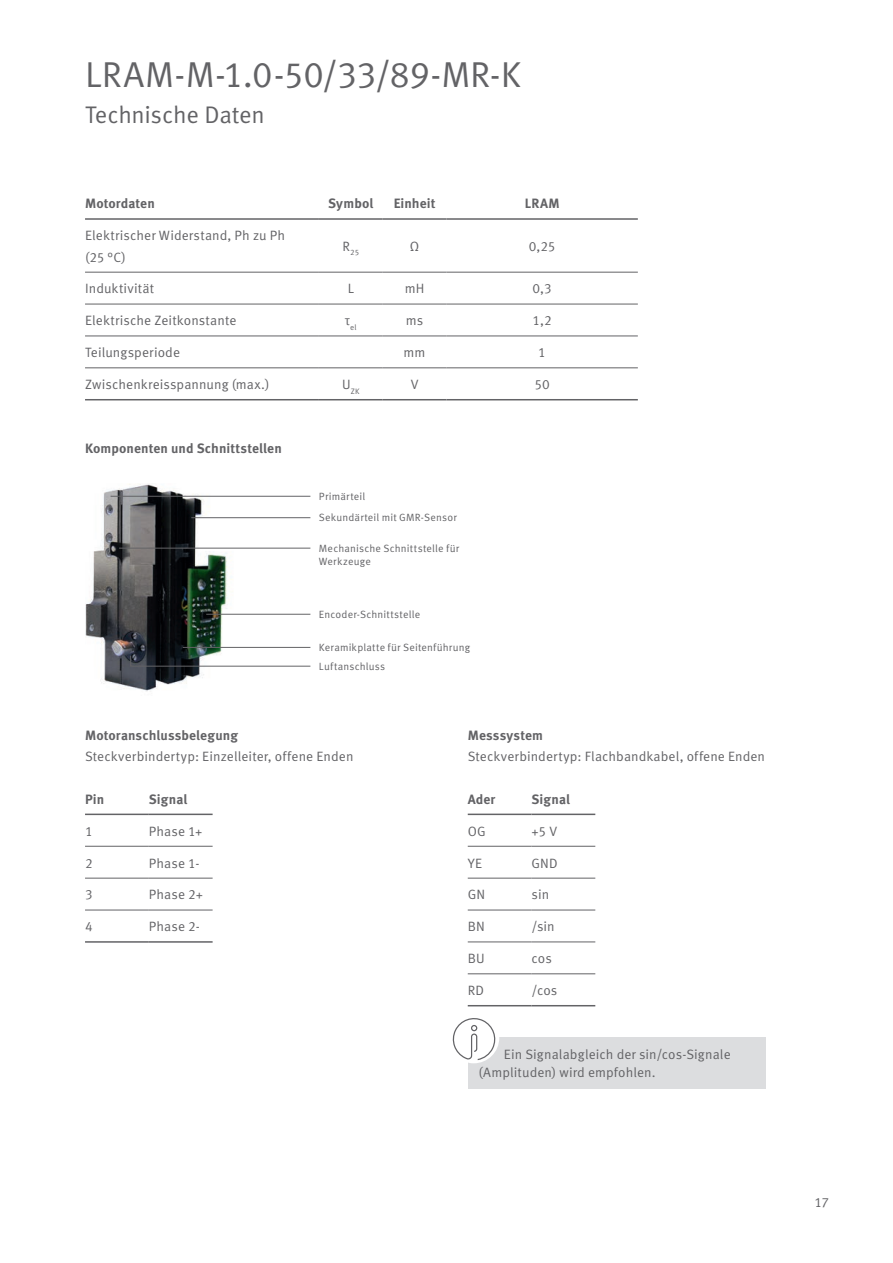
<style>
.page{position:relative;width:893px;height:1263px;background:#fff}
.page>*{position:absolute;margin:0;border:0;box-sizing:border-box;transform-origin:0 0}
.t1{font:36px "Schaeffler Meta";letter-spacing:-.005em;color:#636366}
.t2{font:24px "Schaeffler Meta";letter-spacing:-.01em;color:#636366}
.t3{font:13.5px/21.3px "Schaeffler Meta";letter-spacing:.005em;color:#636366}
.t4{font:700 13.5px "Schaeffler Meta";letter-spacing:.005em;color:#636366}
.t5{font:10.5px/21.3px "Schaeffler Meta";letter-spacing:.015em;color:#636366}
.t6{font:7.8px "Schaeffler Meta";color:#636366}
</style>
<div class="page">
<hr style="left:85px;top:272px;width:234px;height:1px;background:#636366">
<hr style="left:85px;top:304px;width:234px;height:1px;background:#636366">
<hr style="left:85px;top:336px;width:234px;height:1px;background:#636366">
<hr style="left:85px;top:368px;width:234px;height:1px;background:#636366">
<hr style="left:319px;top:272px;width:64px;height:1px;background:#636366">
<hr style="left:383px;top:272px;width:63px;height:1px;background:#636366">
<hr style="left:446px;top:272px;width:192px;height:1px;background:#636366">
<hr style="left:319px;top:304px;width:64px;height:1px;background:#636366">
<hr style="left:383px;top:304px;width:63px;height:1px;background:#636366">
<hr style="left:446px;top:304px;width:192px;height:1px;background:#636366">
<hr style="left:319px;top:336px;width:64px;height:1px;background:#636366">
<hr style="left:383px;top:336px;width:63px;height:1px;background:#636366">
<hr style="left:446px;top:336px;width:192px;height:1px;background:#636366">
<hr style="left:319px;top:368px;width:64px;height:1px;background:#636366">
<hr style="left:383px;top:368px;width:63px;height:1px;background:#636366">
<hr style="left:446px;top:368px;width:192px;height:1px;background:#636366">
<hr style="left:85px;top:399px;width:234px;height:1px;background:#636366">
<hr style="left:319px;top:399px;width:64px;height:1px;background:#636366">
<hr style="left:383px;top:399px;width:63px;height:1px;background:#636366">
<hr style="left:446px;top:399px;width:192px;height:1px;background:#636366">
<hr style="left:85px;top:218px;width:234px;height:2px;background:#636366">
<hr style="left:319px;top:218px;width:64px;height:2px;background:#636366">
<hr style="left:383px;top:218px;width:63px;height:2px;background:#636366">
<hr style="left:446px;top:218px;width:192px;height:2px;background:#636366">
<hr style="left:85px;top:846px;width:64px;height:1px;background:#636366">
<hr style="left:149px;top:846px;width:64px;height:1px;background:#636366">
<hr style="left:85px;top:878px;width:64px;height:1px;background:#636366">
<hr style="left:85px;top:910px;width:64px;height:1px;background:#636366">
<hr style="left:149px;top:878px;width:64px;height:1px;background:#636366">
<hr style="left:149px;top:910px;width:64px;height:1px;background:#636366">
<hr style="left:85px;top:941px;width:64px;height:2px;background:#636366">
<hr style="left:149px;top:941px;width:64px;height:2px;background:#636366">
<hr style="left:85px;top:814px;width:64px;height:1px;background:#636366">
<hr style="left:149px;top:814px;width:64px;height:1px;background:#636366">
<hr style="left:468px;top:846px;width:63px;height:1px;background:#636366">
<hr style="left:531px;top:846px;width:64px;height:1px;background:#636366">
<hr style="left:468px;top:878px;width:63px;height:1px;background:#636366">
<hr style="left:531px;top:878px;width:64px;height:1px;background:#636366">
<hr style="left:468px;top:910px;width:63px;height:1px;background:#636366">
<hr style="left:531px;top:910px;width:64px;height:1px;background:#636366">
<hr style="left:468px;top:942px;width:63px;height:1px;background:#636366">
<hr style="left:531px;top:942px;width:64px;height:1px;background:#636366">
<hr style="left:468px;top:973px;width:63px;height:1px;background:#636366">
<hr style="left:531px;top:973px;width:64px;height:1px;background:#636366">
<hr style="left:468px;top:1005px;width:63px;height:1px;background:#636366">
<hr style="left:531px;top:1005px;width:64px;height:1px;background:#636366">
<hr style="left:468px;top:814px;width:63px;height:1px;background:#636366">
<hr style="left:531px;top:814px;width:64px;height:1px;background:#636366">
<div style="left:468px;top:1037px;width:297px;height:52px;background:#dcdddf"></div>
<div style="left:448px;top:1012px;width:51px;height:51px;background:#fff;border-radius:50%"></div>
<svg style="left:453px;top:1018px;width:42px;height:42px"></svg>
<img style="left:85px;top:484px;width:162px;height:208px">
<hr style="left:111px;top:496px;width:199px;height:1px;background:#636366">
<hr style="left:191px;top:517px;width:119px;height:1px;background:#636366">
<hr style="left:119px;top:548px;width:191px;height:1px;background:#636366">
<hr style="left:206px;top:614px;width:104px;height:1px;background:#636366">
<hr style="left:183px;top:647px;width:127px;height:1px;background:#636366">
<svg style="left:130px;top:655px;width:181px;height:11px"></svg>
<h1 class="t1" style="left:85px;top:53px;width:437px">LRAM-M-1.0-50/33/89-MR-K</h1>
<h2 class="t2" style="left:85px;top:100px;width:181px">Technische Daten</h2>
<p class="t4" style="left:85px;top:195px;width:71px">Motordaten</p>
<p class="t4" style="left:328px;top:195px;width:47px">Symbol</p>
<p class="t4" style="left:394px;top:195px;width:43px">Einheit</p>
<p class="t4" style="left:525px;top:195px;width:36px">LRAM</p>
<p class="t3" style="left:85px;top:225px;width:202px">Elektrischer Widerstand, Ph zu Ph (25 °C)</p>
<p class="t6" style="left:342px;top:248px;width:18px"><sup>R</sup>25</p>
<p class="t3" style="left:410px;top:236px;width:11px">Ω</p>
<p class="t3" style="left:529px;top:236px;width:28px">0,25</p>
<p class="t3" style="left:85px;top:278px;width:71px">Induktivität</p>
<p class="t3" style="left:348px;top:278px;width:8px">L</p>
<p class="t3" style="left:405px;top:278px;width:21px">mH</p>
<p class="t3" style="left:532px;top:278px;width:21px">0,3</p>
<p class="t3" style="left:85px;top:310px;width:153px">Elektrische Zeitkonstante</p>
<p class="t6" style="left:345px;top:322px;width:13px"><sup>τ</sup>el</p>
<p class="t3" style="left:406px;top:310px;width:19px">ms</p>
<p class="t3" style="left:533px;top:310px;width:21px">1,2</p>
<p class="t3" style="left:85px;top:342px;width:97px">Teilungsperiode</p>
<p class="t3" style="left:404px;top:342px;width:23px">mm</p>
<p class="t3" style="left:538px;top:342px;width:9px">1</p>
<p class="t3" style="left:85px;top:374px;width:186px">Zwischenkreisspannung (max.)</p>
<p class="t6" style="left:342px;top:386px;width:19px"><sup>U</sup>ZK</p>
<p class="t3" style="left:411px;top:374px;width:9px">V</p>
<p class="t3" style="left:534px;top:374px;width:17px">50</p>
<p class="t4" style="left:85px;top:440px;width:198px">Komponenten und Schnittstellen</p>
<p class="t5" style="left:319px;top:486px;width:139px">Primärteil<br>Sekundärteil mit GMR-Sensor</p>
<p class="t5" style="left:319px;top:541px;width:142px;line-height:13.5px">Mechanische Schnittstelle für<br>Werkzeuge</p>
<p class="t5" style="left:319px;top:603px;width:103px">Encoder-Schnittstelle</p>
<p class="t5" style="left:319px;top:638px;width:153px;line-height:19.2px">Keramikplatte für Seitenführung<br>Luftanschluss</p>
<p class="t4" style="left:85px;top:727px;width:154px">Motoranschlussbelegung</p>
<p class="t3" style="left:85px;top:746px;width:270px">Steckverbindertyp: Einzelleiter, offene Enden</p>
<p class="t4" style="left:85px;top:790px;width:21px">Pin</p>
<p class="t4" style="left:149px;top:790px;width:40px">Signal</p>
<p class="t3" style="left:85px;top:820px;width:9px">1</p>
<p class="t3" style="left:149px;top:820px;width:55px">Phase 1+</p>
<p class="t3" style="left:85px;top:852px;width:9px">2</p>
<p class="t3" style="left:149px;top:852px;width:52px">Phase 1-</p>
<p class="t3" style="left:85px;top:884px;width:9px">3</p>
<p class="t3" style="left:149px;top:884px;width:56px">Phase 2+</p>
<p class="t3" style="left:85px;top:916px;width:9px">4</p>
<p class="t3" style="left:149px;top:916px;width:53px">Phase 2-</p>
<p class="t4" style="left:468px;top:727px;width:77px">Messsystem</p>
<p class="t3" style="left:468px;top:746px;width:299px">Steckverbindertyp: Flachbandkabel, offene Enden</p>
<p class="t4" style="left:468px;top:790px;width:29px">Ader</p>
<p class="t4" style="left:531px;top:790px;width:40px">Signal</p>
<p class="t3" style="left:468px;top:820px;width:20px">OG</p>
<p class="t3" style="left:531px;top:820px;width:27px">+5 V</p>
<p class="t3" style="left:468px;top:852px;width:16px">YE</p>
<p class="t3" style="left:531px;top:852px;width:28px">GND</p>
<p class="t3" style="left:468px;top:884px;width:19px">GN</p>
<p class="t3" style="left:531px;top:884px;width:19px">sin</p>
<p class="t3" style="left:468px;top:916px;width:19px">BN</p>
<p class="t3" style="left:531px;top:916px;width:25px">/sin</p>
<p class="t3" style="left:468px;top:948px;width:18px">BU</p>
<p class="t3" style="left:531px;top:948px;width:22px">cos</p>
<p class="t3" style="left:468px;top:980px;width:18px">RD</p>
<p class="t3" style="left:531px;top:980px;width:27px">/cos</p>
<p class="t3" style="left:478px;top:1045px;width:254px;line-height:17.7px;text-indent:26px">Ein Signalabgleich der sin/cos-Signale (Amplituden) wird empfohlen.</p>
<p class="t3" style="left:814px;top:1192px;width:16px">17</p>
</div>
